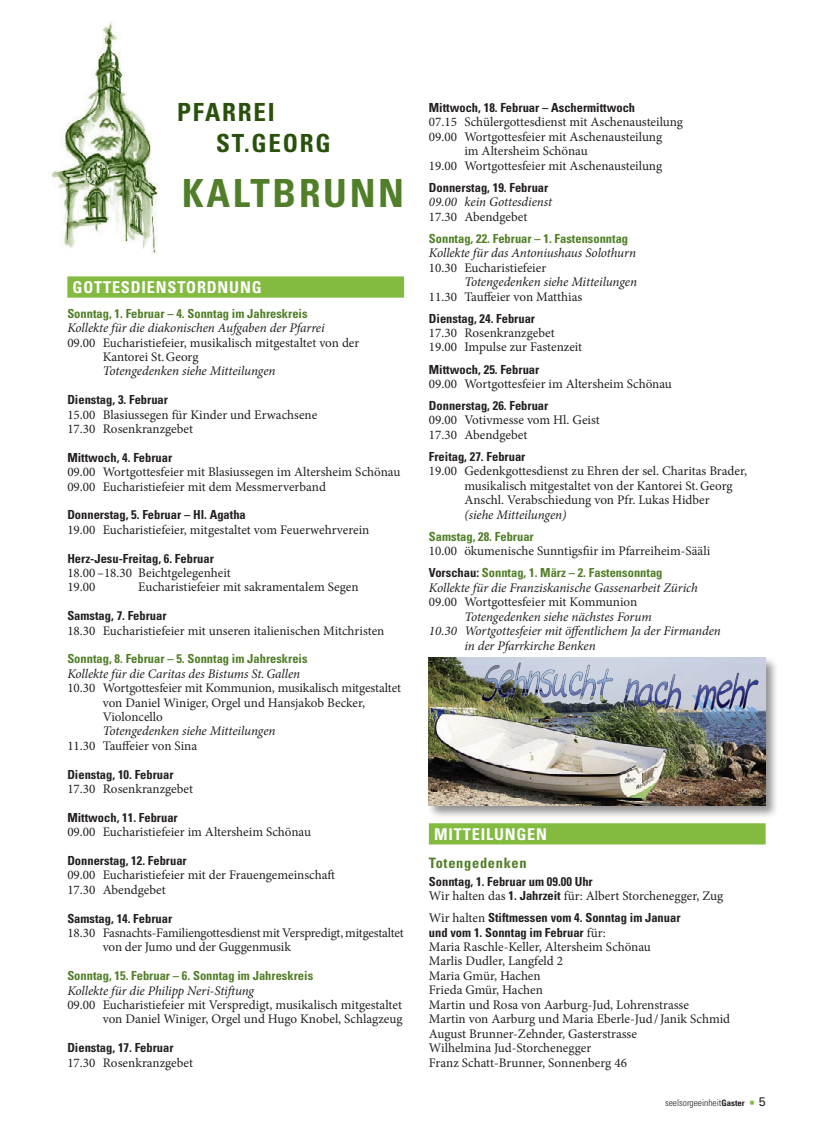
<style>
.page{position:relative;width:833px;height:1134px;background:#fff}
.page>*{position:absolute;margin:0;border:0;box-sizing:border-box;transform-origin:0 0}
.t1{font:700 condensed 38.75px "Univers LT Std";color:#517e28}
.t2{font:700 condensed 25px "Univers LT Std";color:#2a510c}
.t3{font:700 condensed 16.25px "Univers LT Std";letter-spacing:.05em;color:#fff}
.t4{font:700 condensed 14.38px "Univers LT Std";letter-spacing:.05em;color:#517e28}
.t5{font:13.12px/14.4px "Minion Pro";letter-spacing:-.005em;color:#231f20}
.t6{font:italic 13.12px "Minion Pro";letter-spacing:-.01em;color:#231f20}
.t7{font:700 condensed 12.5px/14.5px "Univers LT Std";color:#231f20}
.t8{font:700 condensed 12.5px "Univers LT Std";color:#517e28}
.t9{font:300 condensed 9.38px "Univers LT Std";color:#231f20}
.s1{color:#231f20}
.s2{font-family:"Univers LT Std";font-weight:700;font-stretch:condensed;font-size:12.5px}
.s3{font-family:"Minion Pro";font-weight:400;font-stretch:normal;font-size:13.12px}
.s4{font-weight:700;font-size:8.75px}
.s5{font-family:"Minion Pro";font-weight:400;font-stretch:normal;font-size:13.12px;color:#82bb40}
.s6{font-weight:400;font-stretch:normal;font-size:12.5px}
</style>
<div class="page">
<div style="left:67px;top:276px;width:337px;height:22px;background:#82bb40"></div>
<div style="left:429px;top:823px;width:336px;height:21px;background:#82bb40"></div>
<img style="left:51px;top:23px;width:107px;height:231px">
<div style="left:426px;top:655px;width:352px;height:164px;background:#231f20;opacity:.5"></div>
<img style="left:429px;top:658px;width:336px;height:148px">
<img style="left:474px;top:658px;width:290px;height:76px">
<h2 class="t2" style="left:177px;top:97px;width:30px">Pfarrei</h2>
<h2 class="t2" style="left:216px;top:128px;width:69px">St.Georg</h2>
<h1 class="t1" style="left:182px;top:170px;width:143px">Kaltbrunn</h1>
<p class="t3" style="left:73px;top:277px;width:190px">GOTTESDIENSTORDNUNG</p>
<p class="t8" style="left:67px;top:306px;width:242px">Sonntag, 1. Februar – 4. Sonntag im Jahreskreis</p>
<p class="t6" style="left:67px;top:319px;width:259px">Kollekte für die diakonischen Aufgaben der Pfarrei</p>
<p class="t5" style="left:103px;top:335px;width:258px;text-indent:-35px">09.00 Eucharistiefeier, musikalisch mitgestaltet von der<br>Kantorei St.Georg</p>
<p class="t6" style="left:103px;top:362px;width:174px">Totengedenken siehe Mitteilungen</p>
<p class="t7" style="left:67px;top:392px;width:102px">Dienstag, 3. Februar</p>
<p class="t5" style="left:67px;top:407px;width:251px">15.00 Blasiussegen für Kinder und Erwachsene<br>17.30 Rosenkranzgebet</p>
<p class="t7" style="left:67px;top:450px;width:106px">Mittwoch, 4. Februar</p>
<p class="t5" style="left:67px;top:465px;width:334px">09.00 Wortgottesfeier mit Blasiussegen im Altersheim Schönau<br>09.00 Eucharistiefeier mit dem Messmerverband</p>
<p class="t7" style="left:67px;top:508px;width:180px">Donnerstag, 5. Februar – Hl. Agatha</p>
<p class="t5" style="left:67px;top:522px;width:304px">19.00 Eucharistiefeier, mitgestaltet vom Feuerwehrverein</p>
<p class="t7" style="left:67px;top:551px;width:148px">Herz-Jesu-Freitag, 6. Februar</p>
<p class="t5" style="left:67px;top:566px;width:165px">18.00–18.30 Beichtgelegenheit<br>19.00</p>
<p class="t5" style="left:138px;top:580px;width:222px">Eucharistiefeier mit sakramentalem Segen</p>
<p class="t7" style="left:67px;top:608px;width:101px">Samstag, 7. Februar</p>
<p class="t5" style="left:67px;top:623px;width:319px">18.30 Eucharistiefeier mit unseren italienischen Mitchristen</p>
<p class="t8" style="left:67px;top:651px;width:242px">Sonntag, 8. Februar – 5. Sonntag im Jahreskreis</p>
<p class="t6" style="left:67px;top:665px;width:234px">Kollekte für die Caritas des Bistums St.Gallen</p>
<p class="t5" style="left:103px;top:681px;width:300px;text-indent:-35px">10.30 Wortgottesfeier mit Kommunion, musikalisch mitgestaltet von Daniel Winiger, Orgel und Hansjakob Becker,<br>Violoncello</p>
<p class="t6" style="left:103px;top:722px;width:174px">Totengedenken siehe Mitteilungen</p>
<p class="t5" style="left:67px;top:738px;width:131px">11.30 Tauffeier von Sina</p>
<p class="t7" style="left:67px;top:767px;width:108px">Dienstag, 10. Februar</p>
<p class="t5" style="left:67px;top:782px;width:127px">17.30 Rosenkranzgebet</p>
<p class="t7" style="left:67px;top:810px;width:112px">Mittwoch, 11. Februar</p>
<p class="t5" style="left:67px;top:825px;width:245px">09.00 Eucharistiefeier im Altersheim Schönau</p>
<p class="t7" style="left:67px;top:853px;width:121px">Donnerstag, 12. Februar</p>
<p class="t5" style="left:67px;top:868px;width:269px">09.00 Eucharistiefeier mit der Frauengemeinschaft<br>17.30 Abendgebet</p>
<p class="t7" style="left:67px;top:911px;width:106px">Samstag, 14. Februar</p>
<p class="t5" style="left:103px;top:926px;width:302px;text-indent:-35px">18.30 Fasnachts-Familiengottesdienst mit Verspredigt, mitgestaltet von der Jumo und der Guggenmusik</p>
<p class="t8" style="left:67px;top:968px;width:247px">Sonntag, 15. Februar – 6. Sonntag im Jahreskreis</p>
<p class="t6" style="left:67px;top:981px;width:188px">Kollekte für die Philipp Neri-Stiftung</p>
<p class="t5" style="left:67px;top:998px;width:337px;text-align:right">09.00 Eucharistiefeier mit Verspredigt, musikalisch mitgestaltet von Daniel Winiger, Orgel und Hugo Knobel, Schlagzeug</p>
<p class="t7" style="left:67px;top:1040px;width:108px">Dienstag, 17. Februar</p>
<p class="t5" style="left:67px;top:1055px;width:127px">17.30 Rosenkranzgebet</p>
<p class="t7" style="left:429px;top:100px;width:208px">Mittwoch, 18. Februar – Aschermittwoch</p>
<p class="t5" style="left:429px;top:115px;width:256px">07.15 Schülergottesdienst mit Aschenausteilung</p>
<p class="t5" style="left:429px;top:129px;width:235px">09.00 Wortgottesfeier mit Aschenausteilung</p>
<p class="t5" style="left:464px;top:144px;width:125px">im Altersheim Schönau</p>
<p class="t5" style="left:429px;top:158px;width:235px">19.00 Wortgottesfeier mit Aschenausteilung</p>
<p class="t7" style="left:429px;top:180px;width:121px">Donnerstag, 19. Februar</p>
<p class="t6" style="left:429px;top:193px;width:125px">09.00 kein Gottesdienst</p>
<p class="t5" style="left:429px;top:209px;width:100px">17.30 Abendgebet</p>
<p class="t8" style="left:429px;top:231px;width:201px">Sonntag, 22. Februar – 1. Fastensonntag</p>
<p class="t6" style="left:429px;top:244px;width:209px">Kollekte für das Antoniushaus Solothurn</p>
<p class="t5" style="left:429px;top:260px;width:119px">10.30 Eucharistiefeier</p>
<p class="t6" style="left:464px;top:273px;width:174px">Totengedenken siehe Mitteilungen</p>
<p class="t5" style="left:429px;top:289px;width:155px">11.30 Tauffeier von Matthias</p>
<p class="t7" style="left:429px;top:311px;width:108px">Dienstag, 24. Februar</p>
<p class="t5" style="left:429px;top:326px;width:155px">17.30 Rosenkranzgebet<br>19.00 Impulse zur Fastenzeit</p>
<p class="t7" style="left:429px;top:362px;width:112px">Mittwoch, 25. Februar</p>
<p class="t5" style="left:429px;top:377px;width:244px">09.00 Wortgottesfeier im Altersheim Schönau</p>
<p class="t7" style="left:429px;top:398px;width:121px">Donnerstag, 26. Februar</p>
<p class="t5" style="left:429px;top:413px;width:172px">09.00 Votivmesse vom Hl. Geist<br>17.30 Abendgebet</p>
<p class="t7" style="left:429px;top:449px;width:98px">Freitag, 27. Februar</p>
<p class="t5" style="left:464px;top:464px;width:284px;text-indent:-35px">19.00 Gedenkgottesdienst zu Ehren der sel. Charitas Brader, musikalisch mitgestaltet von der Kantorei St.Georg<br>Anschl. Verabschiedung von Pfr. Lukas Hidber</p>
<p class="t6" style="left:464px;top:506px;width:104px">(siehe Mitteilungen)</p>
<p class="t8" style="left:429px;top:529px;width:106px">Samstag, 28. Februar</p>
<p class="t5" style="left:429px;top:544px;width:283px">10.00 ökumenische Sunntigsfiir im Pfarreiheim-Sääli</p>
<p class="t8" style="left:429px;top:565px;width:235px"><span class="s1">Vorschau:</span> Sonntag, 1. März – 2. Fastensonntag</p>
<p class="t6" style="left:429px;top:579px;width:270px">Kollekte für die Franziskanische Gassenarbeit Zürich</p>
<p class="t5" style="left:429px;top:595px;width:210px">09.00 Wortgottesfeier mit Kommunion</p>
<p class="t6" style="left:464px;top:607px;width:189px">Totengedenken siehe nächstes Forum</p>
<p class="t6" style="left:429px;top:622px;width:293px">10.30 Wortgottesfeier mit öffentlichem Ja der Firmanden</p>
<p class="t6" style="left:464px;top:636px;width:133px">in der Pfarrkirche Benken</p>
<p class="t3" style="left:434px;top:824px;width:114px">MITTEILUNGEN</p>
<p class="t4" style="left:429px;top:854px;width:99px">Totengedenken</p>
<p class="t7" style="left:429px;top:874px;width:165px">Sonntag, 1. Februar um 09.00 Uhr</p>
<p class="t5" style="left:429px;top:889px;width:296px">Wir halten das <span class="s2">1. Jahrzeit</span> für: Albert Storchenegger, Zug</p>
<p class="t7" style="left:429px;top:910px;width:253px"><span class="s3">Wir halten</span> Stiftmessen vom 4. Sonntag im Januar und vom 1. Sonntag im Februar <span class="s3">für:</span></p>
<p class="t5" style="left:429px;top:939px;width:303px">Maria Raschle-Keller, Altersheim Schönau<br>Marlis Dudler, Langfeld 2<br>Maria Gmür, Hachen<br>Frieda Gmür, Hachen<br>Martin und Rosa von Aarburg-Jud, Lohrenstrasse<br>Martin von Aarburg und Maria Eberle-Jud/Janik Schmid August Brunner-Zehnder, Gasterstrasse<br>Wilhelmina Jud-Storchenegger<br>Franz Schatt-Brunner, Sonnenberg 46</p>
<p class="t9" style="left:665px;top:1097px;width:102px">seelsorgeeinheit<span class="s4">Gaster</span> <span class="s5">■</span> <span class="s6">5</span></p>
</div>
